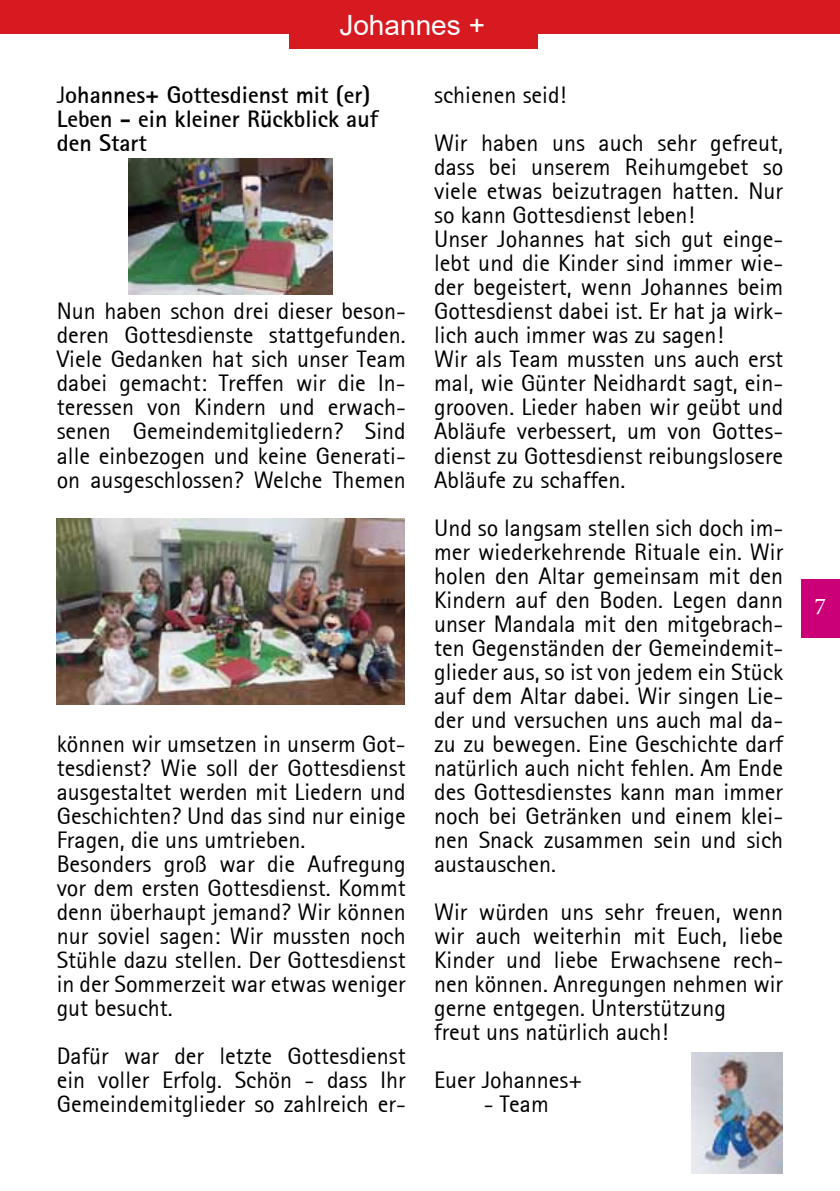
<style>
.page{position:relative;width:840px;height:1191px;background:#fff}
.page>*{position:absolute;margin:0;border:0;box-sizing:border-box;transform-origin:0 0}
.t1{font:28px "Arial";color:#fff}
.t2{font:24px/24px "Rotis Sans Serif 55";color:#000}
.t3{font:24px/24px "Rotis Sans Serif Bold 65";color:#000}
.t4{font:24px "Minion Pro";color:#fff}
.s1{font-family:"Rotis Sans Serif 55"}
</style>
<div class="page">
<div style="left:801px;top:579px;width:38px;height:59px;background:#cb0079"></div>
<div style="left:0;top:0;width:839px;height:33px;background:#d71920"></div>
<div style="left:289px;top:0;width:249px;height:49px;background:#d71920"></div>
<img style="left:57px;top:519px;width:347px;height:186px">
<img style="left:129px;top:159px;width:203px;height:136px">
<img style="left:691px;top:1052px;width:91px;height:122px">
<p class="t1" style="left:339px;top:6px;width:147px">Johannes +</p>
<p class="t3" style="left:57px;top:83px;width:323px"><span class="s1">J</span>ohannes+ Gottesdienst mit (er)<br>Leben - ein kleiner Rückblick auf den Start</p>
<p class="t2" style="left:57px;top:299px;width:350px;text-align:justify">Nun haben schon drei dieser beson&shy;deren Gottesdienste stattgefunden.<br>Viele Gedanken hat sich unser Team dabei gemacht: Treffen wir die In&shy;teressen von Kindern und erwach&shy;senen Gemeindemitgliedern? Sind alle einbezogen und keine Generati&shy;on ausgeschlossen? Welche Themen</p>
<p class="t2" style="left:57px;top:731px;width:350px">können wir umsetzen in unserm Got&shy;tesdienst? Wie soll der Gottesdienst ausgestaltet werden mit Liedern und Geschichten? Und das sind nur einige Fragen, die uns umtrieben.<br>Besonders groß war die Aufregung vor dem ersten Gottesdienst. Kommt denn überhaupt jemand? Wir können nur soviel sagen: Wir mussten noch Stühle dazu stellen. Der Gottesdienst in der Sommerzeit war etwas weniger gut besucht.</p>
<p class="t2" style="left:57px;top:1043px;width:350px;text-align:justify">Dafür war der letzte Gottesdienst ein voller Erfolg. Schön - dass Ihr Gemeindemitglieder so zahlreich er-</p>
<p class="t2" style="left:434px;top:71px;width:350px;line-height:48px">schienen seid!<br>Wir haben uns auch sehr gefreut,</p>
<p class="t2" style="left:434px;top:155px;width:350px">dass bei unserem Reihumgebet so viele etwas beizutragen hatten. Nur so kann Gottesdienst leben!<br>Unser Johannes hat sich gut einge&shy;lebt und die Kinder sind immer wie&shy;der begeistert, wenn Johannes beim Gottesdienst dabei ist. Er hat ja wirk&shy;lich auch immer was zu sagen!<br>Wir als Team mussten uns auch erst mal, wie Günter Neidhardt sagt, ein&shy;grooven. Lieder haben wir geübt und Abläufe verbessert, um von Gottes&shy;dienst zu Gottesdienst reibungslosere Abläufe zu schaffen.</p>
<p class="t2" style="left:434px;top:515px;width:350px;text-align:justify">Und so langsam stellen sich doch im&shy;mer wiederkehrende Rituale ein. Wir holen den Altar gemeinsam mit den Kindern auf den Boden. Legen dann unser Mandala mit den mitgebrach&shy;ten Gegenständen der Gemeindemit&shy;glieder aus, so ist von jedem ein Stück auf dem Altar dabei. Wir singen Lie&shy;der und versuchen uns auch mal da&shy;zu zu bewegen. Eine Geschichte darf natürlich auch nicht fehlen. Am Ende des Gottesdienstes kann man immer noch bei Getränken und einem klei&shy;nen Snack zusammen sein und sich austauschen.</p>
<p class="t2" style="left:434px;top:899px;width:350px">Wir würden uns sehr freuen, wenn wir auch weiterhin mit Euch, liebe<br>Kinder und liebe Erwachsene rech&shy;nen können. Anregungen nehmen wir gerne entgegen. Unterstützung<br>freut uns natürlich auch!</p>
<p class="t2" style="left:434px;top:1067px;width:149px">Euer Johannes+</p>
<p class="t2" style="left:483px;top:1091px;width:66px">- Team</p>
<p class="t4" style="left:814px;top:590px;width:13px">7</p>
</div>
